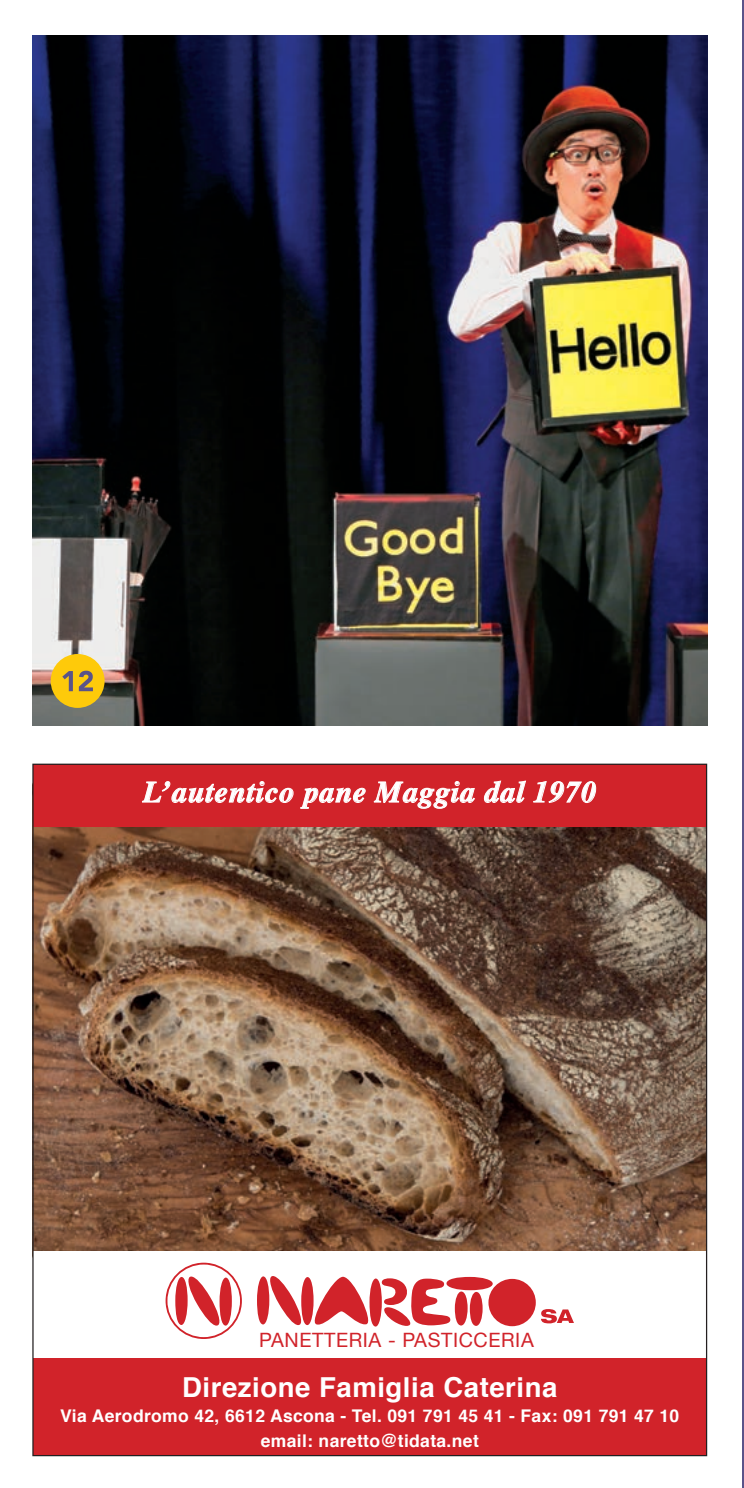
<style>
.page{position:relative;width:744px;height:1488px;background:#fff}
.page>*{position:absolute;margin:0;border:0;box-sizing:border-box;transform-origin:0 0}
.t1{font:italic 700 30px "Times";letter-spacing:.03em;color:#fff}
.t2{font:700 27.5px "Helvetica";letter-spacing:.02em;color:#fff}
.t3{font:19.75px "Helvetica Neue";letter-spacing:.03em;color:#d1232a}
.t4{font:700 17.5px/25px "Helvetica";letter-spacing:.02em;color:#fff;text-align:center}
</style>
<div class="page">
<hr style="left:742px;top:0;width:2px;height:1487px;background:#5a5389">
<img style="left:34px;top:826px;width:671px;height:425px">
<div style="left:33px;top:764px;width:673px;height:62px;background:#d1232a"></div>
<svg style="left:142px;top:781px;width:224px;height:28px"></svg>
<svg style="left:373px;top:781px;width:102px;height:28px"></svg>
<svg style="left:484px;top:780px;width:42px;height:23px"></svg>
<svg style="left:533px;top:781px;width:64px;height:22px"></svg>
<div style="left:33px;top:1357px;width:673px;height:98px;background:#d1232a"></div>
<svg style="left:541px;top:1309px;width:33px;height:14px"></svg>
<svg style="left:165px;top:1262px;width:77px;height:76px"></svg>
<div style="left:488px;top:1278px;width:47px;height:47px;background:#d1232a;border-radius:50%"></div>
<svg style="left:446px;top:1276px;width:47px;height:13px"></svg>
<svg style="left:257px;top:1276px;width:225px;height:50px"></svg>
<img style="left:33px;top:35px;width:674px;height:690px">
<div style="left:51px;top:654px;width:54px;height:53px;background:#feca0a;border-radius:50%"></div>
<svg style="left:62px;top:670px;width:31px;height:21px"></svg>
<h1 class="t1" style="left:143px;top:763px;width:454px">L’autentico pane Maggia dal 1970</h1>
<p class="t3" style="left:259px;top:1325px;width:276px">PANETTERIA - PASTICCERIA</p>
<h2 class="t2" style="left:182px;top:1364px;width:376px">Direzione Famiglia Caterina</h2>
<p class="t4" style="left:60px;top:1402px;width:620px">Via Aerodromo 42, 6612 Ascona - Tel. 091 791 45 41 - Fax: 091 791 47 10 email: naretto@tidata.net</p>
</div>
